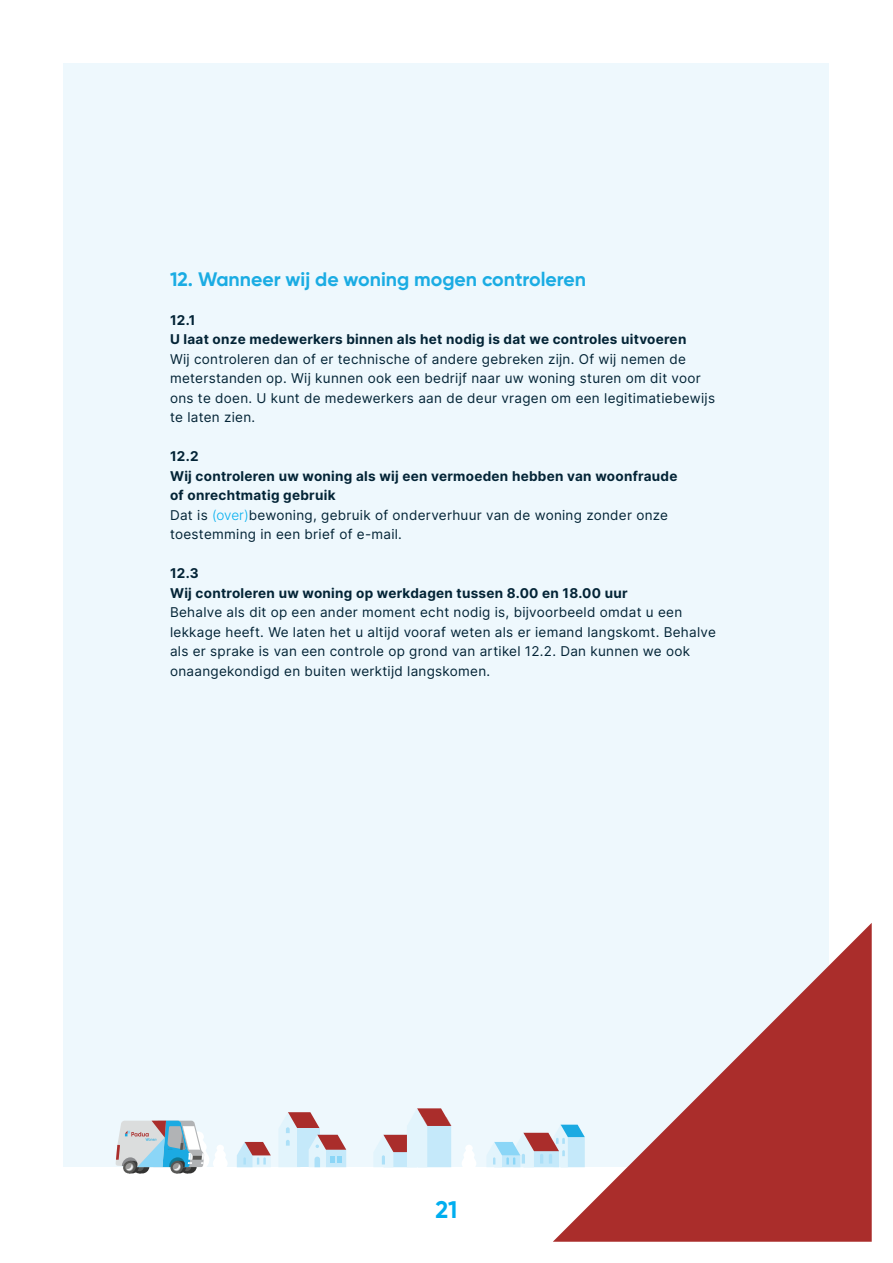
<style>
.page{position:relative;width:893px;height:1263px;background:#fff}
.page>*{position:absolute;margin:0;border:0;box-sizing:border-box;transform-origin:0 0}
.t1{font:700 24px "Gilroy";color:#00aeef}
.t2{font:700 19.5px "Gilroy";color:#1bace3}
.t3{font:13.5px/19.5px "Inter";letter-spacing:.02em;color:#032436}
.t4{font:700 13.5px/19.5px "Inter";letter-spacing:.02em;color:#032436}
.s1{font-weight:700}
.s2{font-weight:300;color:#00aeef}
</style>
<div class="page">
<div style="left:64px;top:64px;width:765px;height:1103px;background:#eef8fd"></div>
<svg style="left:553px;top:923px;width:319px;height:319px"></svg>
<svg style="left:462px;top:1145px;width:14px;height:22px"></svg>
<svg style="left:279px;top:1112px;width:67px;height:55px"></svg>
<svg style="left:237px;top:1142px;width:34px;height:25px"></svg>
<svg style="left:374px;top:1108px;width:77px;height:59px"></svg>
<svg style="left:487px;top:1125px;width:98px;height:42px"></svg>
<svg style="left:116px;top:1121px;width:111px;height:52px"></svg>
<h2 class="t2" style="left:170px;top:267px;width:417px">12. Wanneer wij de woning mogen controleren</h2>
<p class="t4" style="left:170px;top:310px;width:518px">12.1<br>U laat onze medewerkers binnen als het nodig is dat we controles uitvoeren</p>
<p class="t3" style="left:170px;top:349px;width:546px">Wij controleren dan of er technische of andere gebreken zijn. Of wij nemen de meterstanden op. Wij kunnen ook een bedrijf naar uw woning sturen om dit voor ons te doen. U kunt de medewerkers aan de deur vragen om een legitimatiebewijs te laten zien.</p>
<p class="t3" style="left:170px;top:446px;width:509px"><span class="s1">12.2<br>Wij controleren uw woning als wij een vermoeden hebben van woonfraude of onrechtmatig gebruik<br></span>Dat is <span class="s2">(over)</span>bewoning, gebruik of onderverhuur van de woning zonder onze toestemming in een brief of e-mail.</p>
<p class="t4" style="left:170px;top:563px;width:459px">12.3<br>Wij controleren uw woning op werkdagen tussen 8.00 en 18.00 uur</p>
<p class="t3" style="left:170px;top:602px;width:547px">Behalve als dit op een ander moment echt nodig is, bijvoorbeeld omdat u een lekkage heeft. We laten het u altijd vooraf weten als er iemand langskomt. Behalve als er sprake is van een controle op grond van artikel 12.2. Dan kunnen we ook onaangekondigd en buiten werktijd langskomen.</p>
<h1 class="t1" style="left:436px;top:1195px;width:23px">21</h1>
</div>
